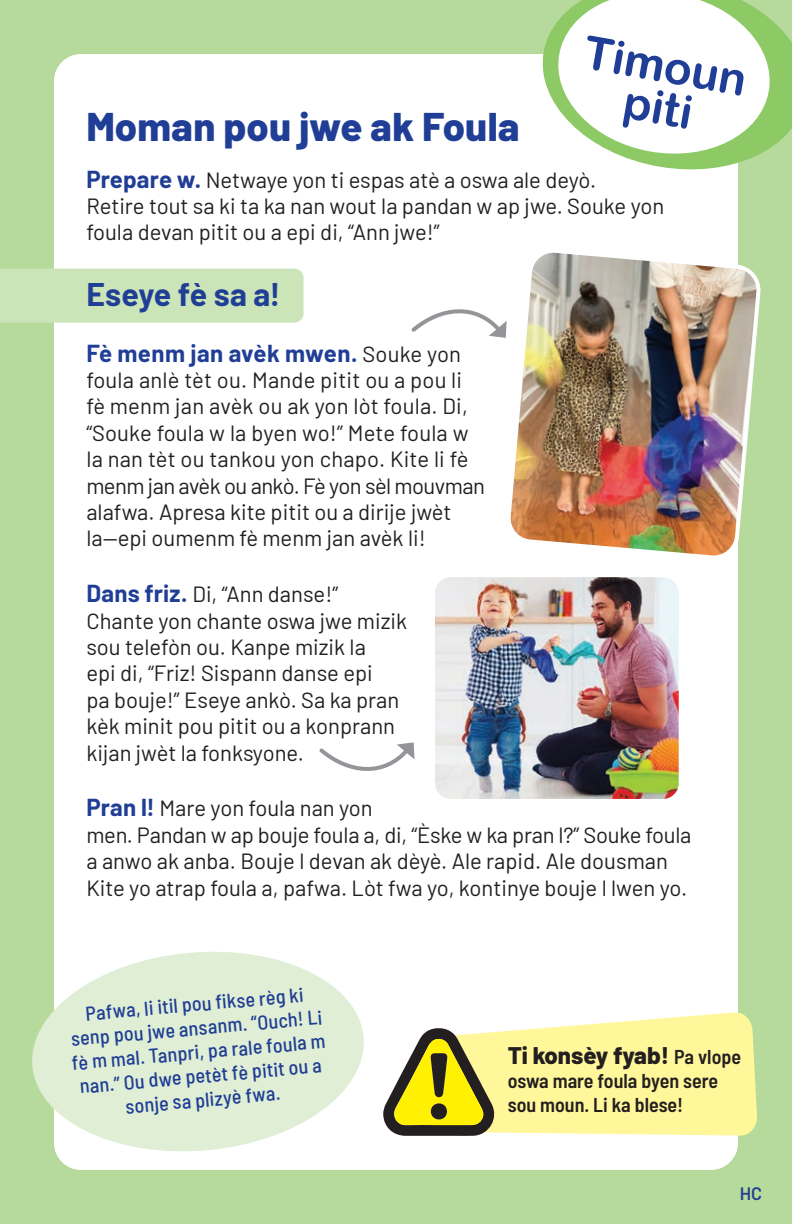
<style>
.page{position:relative;width:792px;height:1224px;background:#b6da9b}
.page>*{position:absolute;margin:0;border:0;box-sizing:border-box;transform-origin:0 0}
.t1{font:46px/42px "Arial Rounded MT Bold";color:#203e96;text-align:center}
.t2{font:800 40px "Barlow";letter-spacing:.005em;color:#203e96}
.t3{font:700 32px "Barlow";letter-spacing:-.005em;color:#203e96}
.t4{font:700 24px "Barlow";letter-spacing:.015em;color:#203e96}
.t5{font:800 24px "Barlow";color:#231f20}
.t6{font:22px/26.4px "Barlow";color:#231f20}
.t7{font:500 semi-condensed 20px/24px "Barlow";color:#203e96;text-align:center}
.t8{font:600 semi-condensed 20px/24px "Barlow";color:#231f20}
.t9{font:600 18px "Barlow";color:#253f8e}
.s1{font-weight:700;font-size:24px;color:#203e96}
.s2{font-weight:400;font-size:22px;color:#231f20}
.s3{font-weight:600;font-stretch:semi-condensed;font-size:20px}
</style>
<div class="page">
<div style="left:54px;top:54px;width:684px;height:1116px;background:#fff;border-radius:27px"></div>
<div style="left:0;top:269px;width:304px;height:54px;background:#cbe4b8"></div>
<svg style="left:499px;top:1012px;width:258px;height:124px;background:#fef7a2"></svg>
<svg style="left:383px;top:1028px;width:116px;height:108px"></svg>
<div style="left:431px;top:1103px;width:16px;height:17px;background:#231f20;border-radius:50%"></div>
<img style="left:510px;top:252px;width:251px;height:304px">
<img style="left:435px;top:577px;width:244px;height:222px">
<svg style="left:32px;top:951px;width:332px;height:207px;fill:#dfeed4"></svg>
<svg style="left:542px;top:24px;width:250px;height:146px"></svg>
<svg style="left:552px;top:0;width:224px;height:162px"></svg>
<svg style="left:411px;top:309px;width:96px;height:29px"></svg>
<svg style="left:319px;top:742px;width:96px;height:29px"></svg>
<p class="t1" style="left:588px;top:30px;width:166px;rotate:10deg">Timoun piti</p>
<p class="t2" style="left:86px;top:97px;width:435px">Moman pou jwe ak Foula</p>
<p class="t6" style="left:86px;top:165px;width:579px"><span class="s1">Prepare w.</span> Netwaye yon ti espas atè a oswa ale deyò.<br>Retire tout sa ki ta ka nan wout la pandan w ap jwe. Souke yon foula devan pitit ou a epi di, “Ann jwe!”</p>
<p class="t3" style="left:86px;top:271px;width:196px">Eseye fè sa a!</p>
<p class="t4" style="left:86px;top:335px;width:376px">Fè menm jan avèk mwen. <span class="s2">Souke yon</span></p>
<p class="t6" style="left:86px;top:365px;width:400px">foula anlè tèt ou. Mande pitit ou a pou li fè menm jan avèk ou ak yon lòt foula. Di, “Souke foula w la byen wo!” Mete foula w la nan tèt ou tankou yon chapo. Kite li fè menm jan avèk ou ankò. Fè yon sèl mouvman alafwa. Apresa kite pitit ou a dirije jwèt la—epi oumenm fè menm jan avèk li!</p>
<p class="t6" style="left:86px;top:579px;width:322px"><span class="s1">Dans friz.</span> Di, “Ann danse!”<br>Chante yon chante oswa jwe mizik sou telefòn ou. Kanpe mizik la<br>epi di, “Friz! Sispann danse epi<br>pa bouje!” Eseye ankò. Sa ka pran kèk minit pou pitit ou a konprann kijan jwèt la fonksyone.</p>
<p class="t6" style="left:86px;top:794px;width:607px"><span class="s1">Pran l!</span> Mare yon foula nan yon<br>men. Pandan w ap bouje foula a, di, “Èske w ka pran l?” Souke foula a anwo ak anba. Bouje l devan ak dèyè. Ale rapid. Ale dousman Kite yo atrap foula a, pafwa. Lòt fwa yo, kontinye bouje l lwen yo.</p>
<p class="t7" style="left:67px;top:1002px;width:256px;rotate:-5deg">Pafwa, li itil pou fi kse règ ki senp pou jwe ansanm. “Ouch! Li fè m mal. Tanpri, pa rale foula m nan.” Ou dwe petèt fè pitit ou a sonje sa plizyè fwa.</p>
<p class="t5" style="left:508px;top:1038px;width:235px">Ti konsèy fyab! <span class="s3">Pa vlope</span></p>
<p class="t8" style="left:508px;top:1068px;width:212px">oswa mare foula byen sere sou moun. Li ka blese!</p>
<p class="t9" style="left:740px;top:1180px;width:24px">HC</p>
</div>
